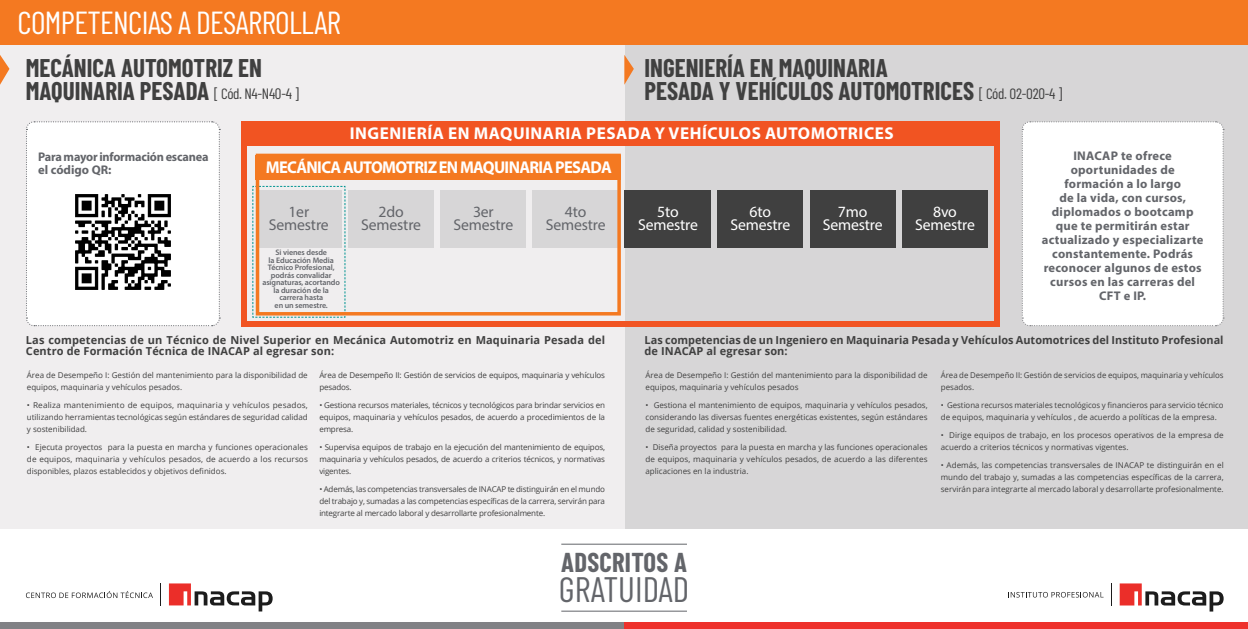
<style>
.page{position:relative;width:1248px;height:629px;background:#fff}
.page>*{position:absolute;margin:0;border:0;box-sizing:border-box;transform-origin:0 0}
.t1{font:35.3px "Barlow Condensed";color:#63656a}
.t2{font:31.85px "Barlow Condensed";letter-spacing:-.02em;color:#fff}
.t3{font:700 26.65px "Barlow Condensed";letter-spacing:.01em;color:#63656a}
.t4{font:700 25px/23px "Barlow Condensed";color:#404040}
.t5{font:700 17.15px "Myriad Pro";letter-spacing:.02em;color:#fff}
.t6{font:700 17.15px "Myriad Pro";letter-spacing:-.04em;color:#fff;scale:.96 1}
.t7{font:15.7px/12.8px "Myriad Pro";letter-spacing:-.01em;color:#63656a;text-align:center}
.t8{font:15.7px/12.8px "Myriad Pro";letter-spacing:-.01em;color:#fff;text-align:center}
.t9{font:700 12.55px/14px "Myriad Pro";letter-spacing:.02em;color:#63656a;text-align:center}
.t10{font:700 12.55px/13.3px "Myriad Pro";letter-spacing:-.015em;color:#63656a}
.t11{font:700 11px/11.5px "Open Sans";letter-spacing:.01em;color:#404040}
.t12{font:8px/12px "Open Sans";color:#404040;text-align:justify}
.t13{font:600 8px/7.5px "Myriad Pro";letter-spacing:-.01em;color:#63656a;text-align:center}
.t14{font:8px/12px "Open Sans";letter-spacing:-.02em;color:#404040}
.s1{font-weight:400;font-size:15px}
</style>
<div class="page">
<div style="left:624px;top:0;width:624px;height:529px;background:#d7d6d7"></div>
<div style="left:0;top:0;width:624px;height:529px;background:#f0eeef"></div>
<svg style="left:0;top:55px;width:10px;height:30px"></svg>
<svg style="left:624px;top:55px;width:10px;height:30px"></svg>
<div style="left:0;top:622px;width:624px;height:7px;background:#818185"></div>
<div style="left:624px;top:622px;width:624px;height:7px;background:#ee312c"></div>
<div style="left:241px;top:321px;width:758px;height:5px;background:#f15422"></div>
<div style="left:256px;top:155px;width:365px;height:25px;background:#f47921"></div>
<div style="left:348px;top:190px;width:86px;height:57px;background:#d7d6d7"></div>
<div style="left:440px;top:190px;width:86px;height:57px;background:#d7d6d7"></div>
<div style="left:533px;top:190px;width:88px;height:57px;background:#d7d6d7"></div>
<div style="left:624px;top:190px;width:87px;height:57px;background:#404040"></div>
<div style="left:717px;top:190px;width:86px;height:57px;background:#404040"></div>
<div style="left:809px;top:190px;width:86px;height:57px;background:#404040"></div>
<div style="left:902px;top:190px;width:86px;height:57px;background:#404040"></div>
<div style="left:241px;top:121px;width:752px;height:25px;background:#f15422"></div>
<div style="left:241px;top:129px;width:5px;height:197px;background:#f15422"></div>
<div style="left:993px;top:121px;width:6px;height:205px;background:#f15422"></div>
<svg style="left:252px;top:186px;width:94px;height:132px"></svg>
<div style="left:1021px;top:121px;width:203px;height:206px;background:#fff"></div>
<div style="left:26px;top:121px;width:194px;height:206px;background:#fff"></div>
<div style="left:0;top:0;width:1248px;height:44px;background:#f47921"></div>
<hr style="left:561px;top:544px;width:126px;height:1px;background:#63656a">
<hr style="left:561px;top:611px;width:126px;height:1px;background:#63656a">
<div style="left:256px;top:154px;width:365px;height:161px;border:4px solid #f47921"></div>
<svg style="left:26px;top:591px;width:127px;height:7px"></svg>
<svg style="left:169px;top:583px;width:104px;height:28px"></svg>
<svg style="left:1008px;top:592px;width:95px;height:5px"></svg>
<svg style="left:1119px;top:583px;width:104px;height:28px"></svg>
<svg style="left:1111px;top:583px;width:1px;height:22px"></svg>
<img style="left:62px;top:180px;width:123px;height:123px">
<h2 class="t2" style="left:18px;top:0;width:325px">COMPETENCIAS A DESARROLLAR</h2>
<h3 class="t4" style="left:26px;top:55px;width:274px">MECÁNICA AUTOMOTRIZ EN<br>MAQUINARIA PESADA <span class="s1">[ Cód. N4-N40-4 ]</span></h3>
<h3 class="t4" style="left:644px;top:55px;width:419px">INGENIERÍA EN MAQUINARIA<br>PESADA Y VEHÍCULOS AUTOMOTRICES <span class="s1">[ Cód. O2-O20-4 ]</span></h3>
<h3 class="t10" style="left:38px;top:150px;width:172px">Para mayor información escanea el código QR:</h3>
<h3 class="t5" style="left:350px;top:122px;width:545px">INGENIERÍA EN MAQUINARIA PESADA Y VEHÍCULOS AUTOMOTRICES</h3>
<h3 class="t6" style="left:266px;top:156px;width:362px">MECÁNICA AUTOMOTRIZ EN MAQUINARIA PESADA</h3>
<h3 class="t7" style="left:269px;top:205px;width:61px">1er<br>Semestre</h3>
<p class="t13" style="left:262px;top:249px;width:79px">Si vienes desde<br>la Educación Media<br>Técnico Profesional, podrás convalidar asignaturas, acortando la duración de la carrera hasta<br>en un semestre.</p>
<h3 class="t7" style="left:361px;top:205px;width:61px">2do<br>Semestre</h3>
<h3 class="t7" style="left:453px;top:205px;width:61px">3er<br>Semestre</h3>
<h3 class="t7" style="left:546px;top:205px;width:61px">4to<br>Semestre</h3>
<h3 class="t8" style="left:638px;top:205px;width:61px">5to<br>Semestre</h3>
<h3 class="t8" style="left:730px;top:205px;width:61px">6to<br>Semestre</h3>
<h3 class="t8" style="left:822px;top:205px;width:61px">7mo<br>Semestre</h3>
<h3 class="t8" style="left:915px;top:205px;width:61px">8vo<br>Semestre</h3>
<p class="t9" style="left:1042px;top:148px;width:163px">INACAP te ofrece oportunidades de formación a lo largo<br>de la vida, con cursos, diplomados o bootcamp que te permitirán estar actualizado y especializarte constantemente. Podrás reconocer algunos de estos cursos en las carreras del<br>CFT e IP.</p>
<h3 class="t11" style="left:26px;top:334px;width:580px">Las competencias de un Técnico de Nivel Superior en Mecánica Automotriz en Maquinaria Pesada del<br>Centro de Formación Técnica de INACAP al egresar son:</h3>
<p class="t12" style="left:27px;top:369px;width:282px">Área de Desempeño I: Gestión del mantenimiento para la disponibilidad de equipos, maquinaria y vehículos pesados.</p>
<p class="t12" style="left:27px;top:399px;width:282px">• Realiza mantenimiento de equipos, maquinaria y vehículos pesados, utilizando herramientas tecnológicas según estándares de seguridad calidad y sostenibilidad.</p>
<p class="t12" style="left:27px;top:441px;width:282px">• Ejecuta proyectos para la puesta en marcha y funciones operacionales de equipos, maquinaria y vehículos pesados, de acuerdo a los recursos disponibles, plazos establecidos y objetivos definidos.</p>
<p class="t14" style="left:319px;top:369px;width:287px">Área de Desempeño II: Gestión de servicios de equipos, maquinaria y vehículos pesados.</p>
<p class="t12" style="left:319px;top:399px;width:287px">• Gestiona recursos materiales, técnicos y tecnológicos para brindar servicios en equipos, maquinaria y vehículos pesados, de acuerdo a procedimientos de la empresa.</p>
<p class="t12" style="left:319px;top:441px;width:287px">• Supervisa equipos de trabajo en la ejecución del mantenimiento de equipos, maquinaria y vehículos pesados, de acuerdo a criterios técnicos, y normativas vigentes.</p>
<p class="t12" style="left:319px;top:483px;width:287px">• Además, las competencias transversales de INACAP te distinguirán en el mundo del trabajo y, sumadas a las competencias específicas de la carrera, servirán para integrarte al mercado laboral y desarrollarte profesionalmente.</p>
<h3 class="t11" style="left:644px;top:334px;width:580px">Las competencias de un Ingeniero en Maquinaria Pesada y Vehículos Automotrices del Instituto Profesional de INACAP al egresar son:</h3>
<p class="t12" style="left:645px;top:369px;width:284px">Área de Desempeño I: Gestión del mantenimiento para la disponibilidad de equipos, maquinaria y vehículos pesados</p>
<p class="t12" style="left:645px;top:399px;width:284px">• Gestiona el mantenimiento de equipos, maquinaria y vehículos pesados, considerando las diversas fuentes energéticas existentes, según estándares de seguridad, calidad y sostenibilidad.</p>
<p class="t12" style="left:645px;top:441px;width:284px">• Diseña proyectos para la puesta en marcha y las funciones operacionales de equipos, maquinaria y vehículos pesados, de acuerdo a las diferentes aplicaciones en la industria.</p>
<p class="t12" style="left:940px;top:369px;width:284px">Área de Desempeño II: Gestión de servicios de equipos, maquinaria y vehículos pesados.</p>
<p class="t12" style="left:940px;top:399px;width:284px">• Gestiona recursos materiales tecnológicos y financieros para servicio técnico de equipos, maquinaria y vehículos , de acuerdo a políticas de la empresa.</p>
<p class="t12" style="left:940px;top:429px;width:284px">• Dirige equipos de trabajo, en los procesos operativos de la empresa de acuerdo a criterios técnicos y normativas vigentes.</p>
<p class="t12" style="left:940px;top:459px;width:284px">• Además, las competencias transversales de INACAP te distinguirán en el mundo del trabajo y, sumadas a las competencias específicas de la carrera, servirán para integrarte al mercado laboral y desarrollarte profesionalmente.</p>
<h3 class="t3" style="left:561px;top:543px;width:127px">ADSCRITOS A</h3>
<h1 class="t1" style="left:559px;top:564px;width:132px">GRATUIDAD</h1>
</div>
